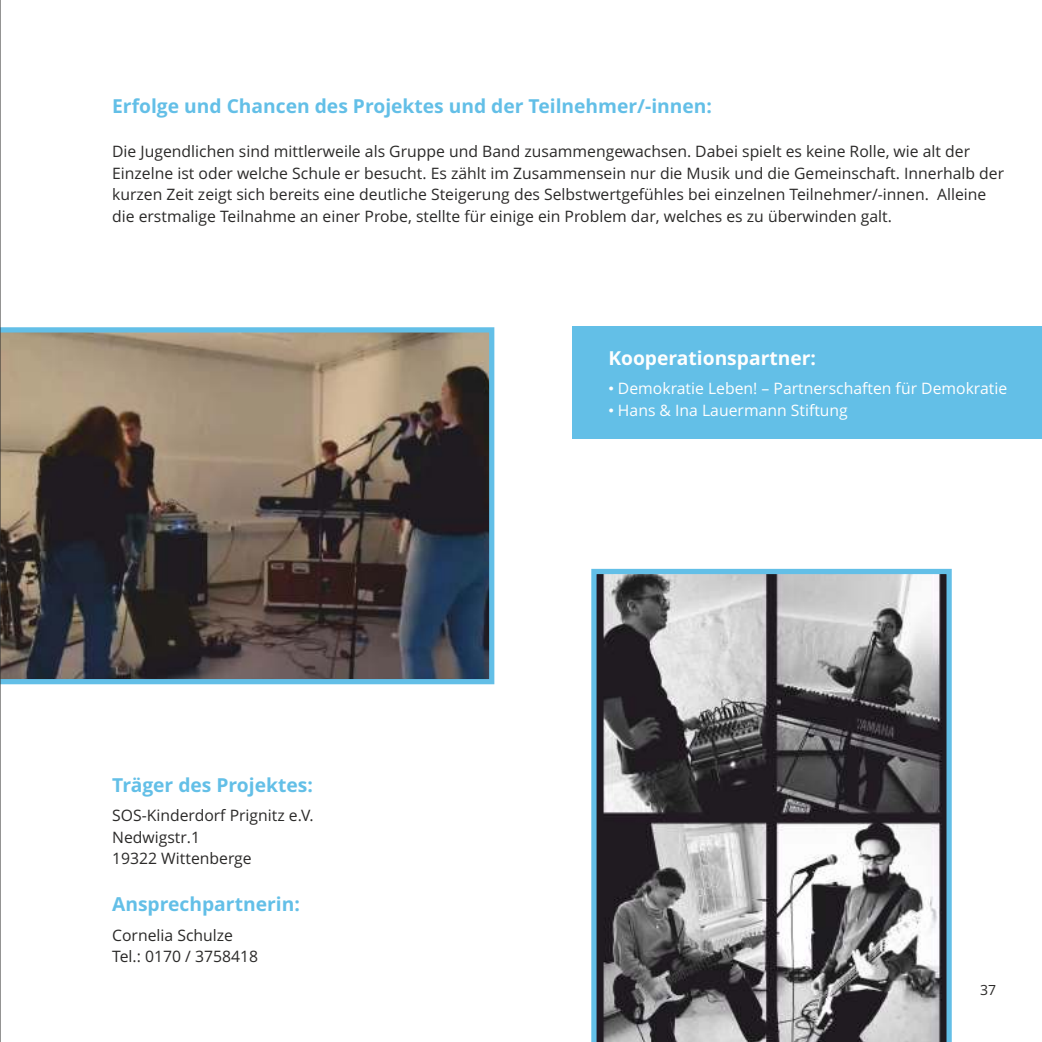
<style>
.page{position:relative;width:1042px;height:1042px;background:#fff}
.page>*{position:absolute;margin:0;border:0;box-sizing:border-box;transform-origin:0 0}
.t1{font:700 19.25px "Open Sans";color:#63bfe7}
.t2{font:700 19.25px "Open Sans";color:#fefefe}
.t3{font:15.75px/21.5px "Open Sans";color:#2b2a29}
.t4{font:15.75px "Open Sans";color:#fefefe}
.t5{font:14px "Open Sans";color:#2b2a29}
.s1{font-family:"Arial"}
</style>
<div class="page">
<svg style="left:1px;top:327px;width:493px;height:357px;background:#645d57"></svg>
<svg style="left:591px;top:569px;width:361px;height:473px;background:#7b7d81"></svg>
<div style="left:572px;top:326px;width:470px;height:113px;background:#63bfe7"></div>
<hr style="left:0;top:0;width:1px;height:1042px;background:#2b2a29">
<p class="t1" style="left:112px;top:98px;width:601px">Erfolge und Chancen des Projektes und der Teilnehmer/-innen:</p>
<p class="t3" style="left:112px;top:142px;width:893px">Die Jugendlichen sind mittlerweile als Gruppe und Band zusammengewachsen. Dabei spielt es keine Rolle, wie alt der Einzelne ist oder welche Schule er besucht. Es zählt im Zusammensein nur die Musik und die Gemeinschaft. Innerhalb der kurzen Zeit zeigt sich bereits eine deutliche Steigerung des Selbstwertgefühles bei einzelnen Teilnehmer/-innen. Alleine die erstmalige Teilnahme an einer Probe, stellte für einige ein Problem dar, welches es zu überwinden galt.</p>
<p class="t1" style="left:112px;top:777px;width:202px">Träger des Projektes:</p>
<p class="t3" style="left:112px;top:806px;width:203px">SOS-Kinderdorf Prignitz e.V.<br>Nedwigstr.1<br>19322 Wittenberge</p>
<p class="t1" style="left:112px;top:896px;width:189px">Ansprechpartnerin:</p>
<p class="t3" style="left:112px;top:925px;width:147px">Cornelia Schulze<br>Tel.: 0170 / 3758418</p>
<p class="t2" style="left:608px;top:350px;width:209px">Kooperationspartner:</p>
<p class="t4" style="left:608px;top:382px;width:400px"><span class="s1">•</span> Demokratie Leben! – Partnerschaften für Demokratie</p>
<p class="t4" style="left:608px;top:404px;width:241px"><span class="s1">•</span> Hans &amp; Ina Lauermann Stiftung</p>
<p class="t5" style="left:980px;top:984px;width:18px">37</p>
</div>
